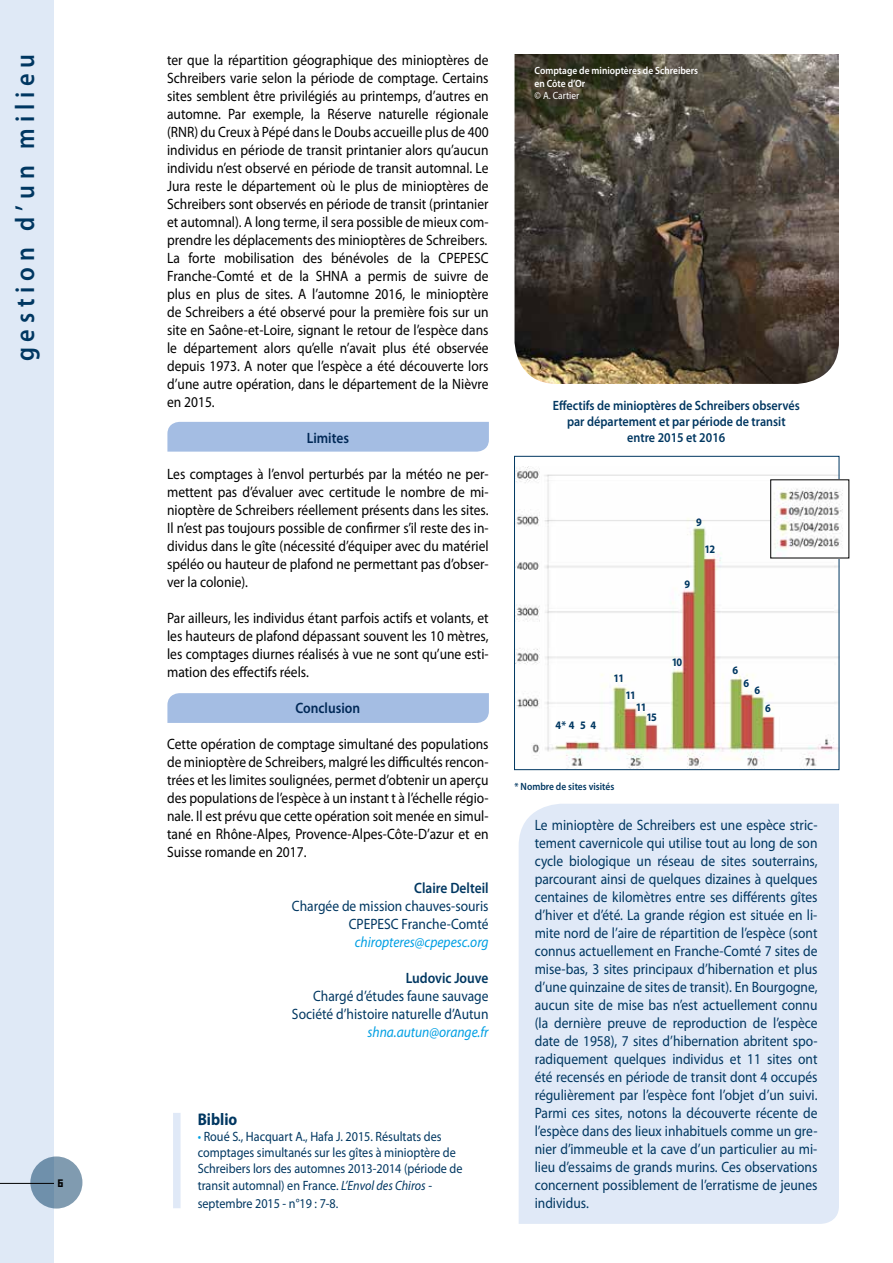
<style>
.page{position:relative;width:893px;height:1263px;background:#fff}
.page>*{position:absolute;margin:0;border:0;box-sizing:border-box;transform-origin:0 0}
.t1{font:600 27px "Myriad Pro";letter-spacing:.24em;color:#003761;scale:.9 1}
.t2{font:18px "Minimum A Noir";color:#000}
.t3{font:700 16.95px "Myriad Pro";color:#003761;scale:.9 1}
.t4{font:15px/18px "Myriad Pro";color:#000;text-align:justify;scale:.9 1}
.t5{font:15px/18px "Myriad Pro";color:#003761;text-align:right;scale:.9 1}
.t6{font:italic 15px "Myriad Pro";color:#009fe3;scale:.9 1}
.t7{font:600 15px "Myriad Pro";color:#003761;scale:.9 1}
.t8{font:13.5px/16.2px "Myriad Pro";color:#003761;scale:.9 1}
.t9{font:600 13.5px/16.2px "Myriad Pro";color:#003761;text-align:center;scale:.9 1}
.t10{font:700 11.4px/10.5px "Myriad Pro";letter-spacing:-.09em;color:#003761;scale:.9 1}
.t11{font:600 10.5px/12.6px "Myriad Pro";color:#fff;scale:.9 1}
.t12{font:600 10.5px "Myriad Pro";color:#003761;scale:.9 1}
.t13{font:10.5px "Myriad Pro";color:#fff;scale:.9 1}
.s1{color:#009fe3}
.s2{font-style:italic}
</style>
<div class="page">
<div style="left:519px;top:804px;width:320px;height:420px;background:#e0e9f7"></div>
<div style="left:0;top:0;width:54px;height:1263px;background:#dfe9f6"></div>
<svg style="left:30px;top:1156px;width:52px;height:52px;background:#7a97ae"></svg>
<hr style="left:0;top:1183px;width:54px;height:1px;background:#000">
<div style="left:173px;top:1113px;width:8px;height:95px;background:#e0e9f7"></div>
<img style="left:516px;top:466px;width:321px;height:302px">
<div style="left:514px;top:456px;width:325px;height:314px;border:1px solid #003761"></div>
<img style="left:772px;top:481px;width:71px;height:75px">
<div style="left:167px;top:422px;width:322px;height:30px;background:#a4bde3"></div>
<div style="left:167px;top:693px;width:322px;height:30px;background:#a4bde3"></div>
<img style="left:514px;top:54px;width:325px;height:330px">
<h1 class="t1" style="left:8px;top:361px;width:343px;rotate:-90deg">gestion d’un milieu</h1>
<p class="t4" style="left:167px;top:51px;width:359px">ter que la répartition géographique des minioptères de Schreibers varie selon la période de comptage. Certains sites semblent être privilégiés au printemps, d’autres en automne. Par exemple, la Réserve naturelle régionale (RNR) du Creux à Pépé dans le Doubs accueille plus de 400 individus en période de transit printanier alors qu’aucun individu n’est observé en période de transit automnal. Le Jura reste le département où le plus de minioptères de Schreibers sont observés en période de transit (printanier et automnal). A long terme, il sera possible de mieux com&shy;prendre les déplacements des minioptères de Schreibers.<br>La forte mobilisation des bénévoles de la CPEPESC Franche-Comté et de la SHNA a permis de suivre de plus en plus de sites. A l’automne 2016, le minioptère de Schreibers a été observé pour la première fois sur un site en Saône-et-Loire, signant le retour de l’espèce dans le département alors qu’elle n’avait plus été observée depuis 1973. A noter que l’espèce a été découverte lors d’une autre opération, dans le département de la Nièvre en 2015.</p>
<p class="t7" style="left:307px;top:429px;width:48px">Limites</p>
<p class="t4" style="left:167px;top:465px;width:359px">Les comptages à l’envol perturbés par la météo ne per&shy;mettent pas d’évaluer avec certitude le nombre de mi&shy;nioptère de Schreibers réellement présents dans les sites.<br>Il n’est pas toujours possible de confirmer s’il reste des in&shy;dividus dans le gîte (nécessité d’équiper avec du matériel spéléo ou hauteur de plafond ne permettant pas d’obser&shy;ver la colonie).</p>
<p class="t4" style="left:167px;top:609px;width:359px">Par ailleurs, les individus étant parfois actifs et volants, et les hauteurs de plafond dépassant souvent les 10 mètres, les comptages diurnes réalisés à vue ne sont qu’une esti&shy;mation des effectifs réels.</p>
<p class="t7" style="left:295px;top:699px;width:73px">Conclusion</p>
<p class="t4" style="left:167px;top:735px;width:359px">Cette opération de comptage simultané des populations de minioptère de Schreibers, malgré les difficultés rencon&shy;trées et les limites soulignées, permet d’obtenir un aperçu des populations de l’espèce à un instant t à l’échelle régio&shy;nale. Il est prévu que cette opération soit menée en simul&shy;tané en Rhône-Alpes, Provence-Alpes-Côte-D’azur et en Suisse romande en 2017.</p>
<p class="t7" style="left:414px;top:879px;width:84px">Claire Delteil</p>
<p class="t5" style="left:292px;top:897px;width:220px">Chargée de mission chauves-souris<br>CPEPESC Franche-Comté</p>
<p class="t6" style="left:355px;top:933px;width:150px">chiropteres@cpepesc.org</p>
<p class="t7" style="left:406px;top:969px;width:94px">Ludovic Jouve</p>
<p class="t5" style="left:292px;top:987px;width:220px">Chargé d’études faune sauvage<br>Société d’histoire naturelle d’Autun</p>
<p class="t6" style="left:367px;top:1023px;width:136px">shna.autun@orange.fr</p>
<p class="t2" style="left:58px;top:1172px;width:9px">6</p>
<p class="t3" style="left:198px;top:1108px;width:45px">Biblio</p>
<p class="t8" style="left:198px;top:1128px;width:296px"><span class="s1">•</span> Roué S., Hacquart A., Hafa J. 2015. Résultats des comptages simultanés sur les gîtes à minioptère de Schreibers lors des automnes 2013-2014 (période de transit automnal) en France. <span class="s2">L’Envol des Chiros</span> -</p>
<p class="t8" style="left:198px;top:1195px;width:158px">septembre 2015 - n°19 : 7-8.</p>
<p class="t11" style="left:535px;top:64px;width:183px">Comptage de minioptères de Schreibers en Côte d’Or</p>
<p class="t13" style="left:535px;top:89px;width:51px">© A. Cartier</p>
<p class="t9" style="left:553px;top:397px;width:276px">Effectifs de minioptères de Schreibers observés par département et par période de transit entre 2015 et 2016</p>
<p class="t10" style="left:696px;top:517px;width:8px">9</p>
<p class="t10" style="left:685px;top:578px;width:8px">9</p>
<p class="t10" style="left:705px;top:544px;width:13px">12</p>
<p class="t10" style="left:555px;top:719px;width:47px">4*4 54</p>
<p class="t10" style="left:614px;top:672px;width:13px">11</p>
<p class="t10" style="left:625px;top:689px;width:13px">11</p>
<p class="t10" style="left:646px;top:701px;width:13px;text-indent:-10px">11<br>15</p>
<p class="t10" style="left:672px;top:656px;width:13px">10</p>
<p class="t12" style="left:514px;top:780px;width:112px">* Nombre de sites visités</p>
<p class="t10" style="left:732px;top:664px;width:8px">6</p>
<p class="t10" style="left:743px;top:677px;width:8px">6</p>
<p class="t10" style="left:754px;top:684px;width:8px">6</p>
<p class="t10" style="left:765px;top:703px;width:8px">6</p>
<p class="t5" style="left:535px;top:816px;width:316px;text-align:justify">Le minioptère de Schreibers est une espèce stric&shy;tement cavernicole qui utilise tout au long de son cycle biologique un réseau de sites souterrains, parcourant ainsi de quelques dizaines à quelques centaines de kilomètres entre ses différents gîtes d’hiver et d’été. La grande région est située en li&shy;mite nord de l’aire de répartition de l’espèce (sont connus actuellement en Franche-Comté 7 sites de mise-bas, 3 sites principaux d’hibernation et plus d’une quinzaine de sites de transit). En Bourgogne, aucun site de mise bas n’est actuellement connu (la dernière preuve de reproduction de l’espèce date de 1958), 7 sites d’hibernation abritent spo&shy;radiquement quelques individus et 11 sites ont été recensés en période de transit dont 4 occupés régulièrement par l’espèce font l’objet d’un suivi.<br>Parmi ces sites, notons la découverte récente de l’espèce dans des lieux inhabituels comme un gre&shy;nier d’immeuble et la cave d’un particulier au mi&shy;lieu d’essaims de grands murins. Ces observations concernent possiblement de l’erratisme de jeunes individus.</p>
</div>
